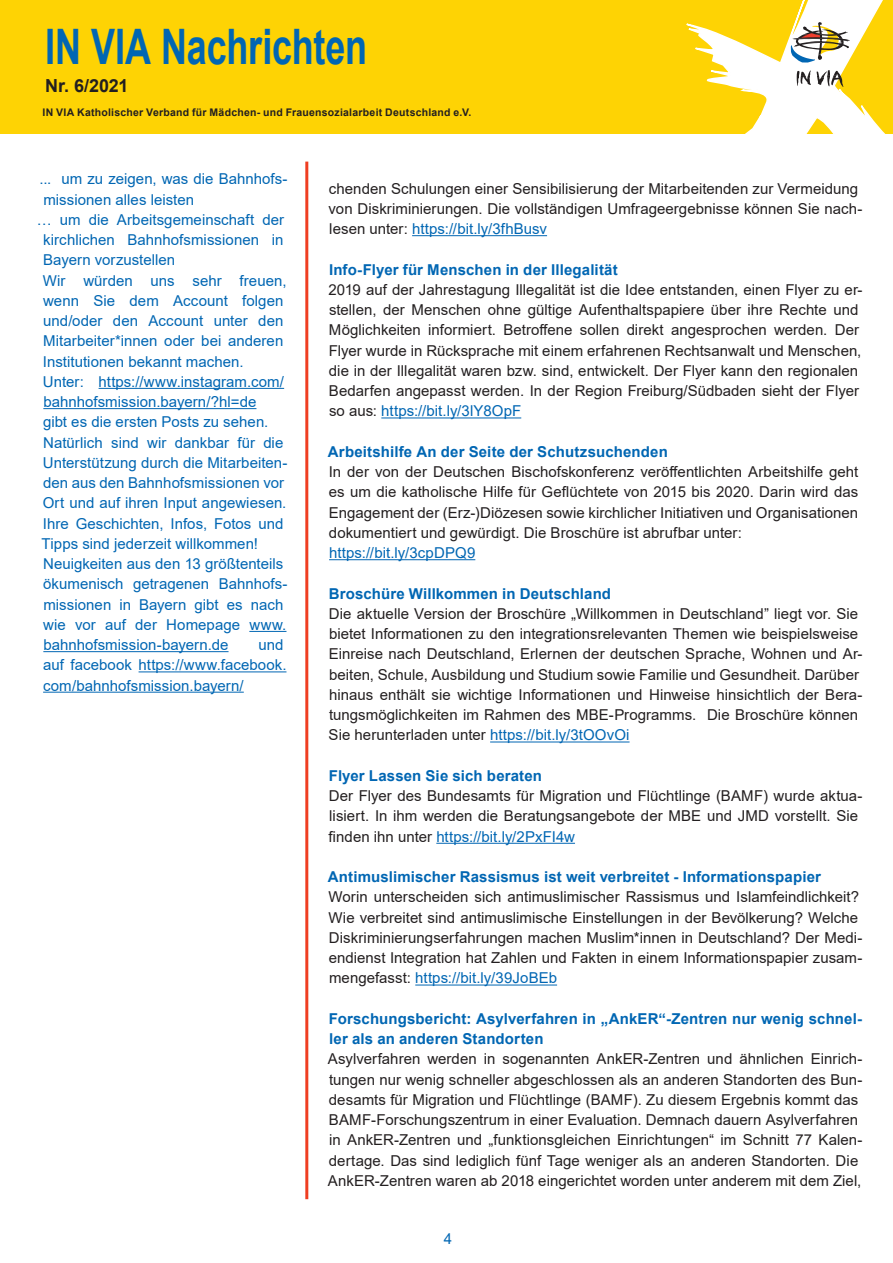
<style>
.page{position:relative;width:893px;height:1263px;background:#fff}
.page>*{position:absolute;margin:0;border:0;box-sizing:border-box;transform-origin:0 0}
.t1{font:700 48.9px "Arial";letter-spacing:-.005em;color:#0166b3;scale:.74 1}
.t2{font:700 18px "Arial";letter-spacing:-.005em;color:#231f20}
.t3{font:15px/20.2px "Arial";letter-spacing:.005em;color:#231f20}
.t4{font:15px/20.2px "Arial";color:#0166b3}
.t5{font:700 15px/20.2px "Arial";letter-spacing:.01em;color:#0166b3}
.t6{font:700 10.5px "Arial";letter-spacing:.02em;color:#231f20}
.s1{color:#0166b3}
</style>
<div class="page">
<div style="left:0;top:0;width:893px;height:133px;background:#fed304"></div>
<svg style="left:686px;top:0;width:199px;height:133px"></svg>
<hr style="left:305px;top:162px;width:3px;height:1037px;background:#ef3e22">
<hr style="left:99px;top:388px;width:185px;height:1px;background:#0166b3">
<hr style="left:43px;top:408px;width:213px;height:1px;background:#0166b3">
<hr style="left:249px;top:631px;width:37px;height:1px;background:#0166b3">
<hr style="left:43px;top:651px;width:186px;height:1px;background:#0166b3">
<hr style="left:139px;top:671px;width:147px;height:1px;background:#0166b3">
<hr style="left:43px;top:692px;width:201px;height:1px;background:#0166b3">
<hr style="left:412px;top:235px;width:135px;height:1px;background:#0166b3">
<hr style="left:381px;top:418px;width:140px;height:1px;background:#0166b3">
<hr style="left:329px;top:559px;width:146px;height:1px;background:#0166b3">
<hr style="left:490px;top:742px;width:140px;height:1px;background:#0166b3">
<hr style="left:436px;top:843px;width:139px;height:1px;background:#0166b3">
<hr style="left:415px;top:985px;width:142px;height:1px;background:#0166b3">
<h1 class="t1" style="left:45px;top:12px;width:437px">IN VIA Nachrichten</h1>
<p class="t2" style="left:45px;top:73px;width:85px">Nr. 6/2021</p>
<p class="t6" style="left:43px;top:105px;width:430px">IN VIA Katholischer Verband für Mädchen- und Frauensozialarbeit Deutschland e.V.</p>
<p class="t4" style="left:40px;top:169px;width:250px">... um zu zeigen, was die Bahnhofs&shy;missionen alles leisten</p>
<p class="t4" style="left:43px;top:209px;width:242px;text-align:justify;text-indent:-6px">… um die Arbeitsgemeinschaft der kirchlichen Bahnhofsmissionen in Bayern vorzustellen</p>
<p class="t4" style="left:43px;top:270px;width:245px">Wir würden uns sehr freuen, wenn Sie dem Account folgen und/oder den Account unter den<br>Mitarbeiter*innen oder bei anderen<br>Institutionen bekannt machen.</p>
<p class="t4" style="left:43px;top:371px;width:243px">Unter: https://www.instagram.com/ bahnhofsmission.bayern/?hl=de</p>
<p class="t4" style="left:43px;top:412px;width:227px">gibt es die ersten Posts zu sehen.</p>
<p class="t4" style="left:41px;top:432px;width:248px">Natürlich sind wir dankbar für die Unterstützung durch die Mitarbeiten&shy;den aus den Bahnhofsmissionen vor Ort und auf ihren Input angewiesen.<br>Ihre Geschichten, Infos, Fotos und Tipps sind jederzeit willkommen!</p>
<p class="t4" style="left:43px;top:554px;width:246px">Neuigkeiten aus den 13 größtenteils ökumenisch getragenen Bahnhofs&shy;missionen in Bayern gibt es nach wie vor auf der Homepage www. bahnhofsmission-bayern.de</p>
<p class="t4" style="left:43px;top:635px;width:245px;text-indent:215px">und auf facebook https://www.facebook. com/bahnhofsmission.bayern/</p>
<p class="t3" style="left:329px;top:178px;width:535px">chenden Schulungen einer Sensibilisierung der Mitarbeitenden zur Vermeidung von Diskriminierungen. Die vollständigen Umfrageergebnisse können Sie nach&shy;lesen unter: <span class="s1">https://bit.ly/3fhBusv</span></p>
<p class="t5" style="left:329px;top:259px;width:290px">Info-Flyer für Menschen in der Illegalität</p>
<p class="t3" style="left:328px;top:279px;width:536px">2019 auf der Jahrestagung Illegalität ist die Idee entstanden, einen Flyer zu er&shy;stellen, der Menschen ohne gültige Aufenthaltspapiere über ihre Rechte und Möglichkeiten informiert. Betroffene sollen direkt angesprochen werden. Der Flyer wurde in Rücksprache mit einem erfahrenen Rechtsanwalt und Menschen, die in der Illegalität waren bzw. sind, entwickelt. Der Flyer kann den regionalen Bedarfen angepasst werden. In der Region Freiburg/Südbaden sieht der Flyer so aus: <span class="s1">https://bit.ly/3lY8OpF</span></p>
<p class="t5" style="left:328px;top:442px;width:341px">Arbeitshilfe An der Seite der Schutzsuchenden</p>
<p class="t3" style="left:329px;top:462px;width:531px;text-align:justify">In der von der Deutschen Bischofskonferenz veröffentlichten Arbeitshilfe geht es um die katholische Hilfe für Geflüchtete von 2015 bis 2020. Darin wird das Engagement der (Erz-)Diözesen sowie kirchlicher Initiativen und Organisationen dokumentiert und gewürdigt. Die Broschüre ist abrufbar unter:</p>
<p class="t4" style="left:329px;top:543px;width:148px">https://bit.ly/3cpDPQ9</p>
<p class="t5" style="left:329px;top:583px;width:284px">Broschüre Willkommen in Deutschland</p>
<p class="t3" style="left:329px;top:603px;width:535px">Die aktuelle Version der Broschüre „Willkommen in Deutschland” liegt vor. Sie bietet Informationen zu den integrationsrelevanten Themen wie beispielsweise Einreise nach Deutschland, Erlernen der deutschen Sprache, Wohnen und Ar&shy;beiten, Schule, Ausbildung und Studium sowie Familie und Gesundheit. Darüber hinaus enthält sie wichtige Informationen und Hinweise hinsichtlich der Bera&shy;tungsmöglichkeiten im Rahmen des MBE-Programms. Die Broschüre können Sie herunterladen unter <span class="s1">https://bit.ly/3tOOvOi</span></p>
<p class="t5" style="left:329px;top:766px;width:215px">Flyer Lassen Sie sich beraten</p>
<p class="t3" style="left:329px;top:786px;width:535px">Der Flyer des Bundesamts für Migration und Flüchtlinge (BAMF) wurde aktua&shy;lisiert. In ihm werden die Beratungsangebote der MBE und JMD vorstellt. Sie finden ihn unter <span class="s1">https://bit.ly/2PxFI4w</span></p>
<p class="t5" style="left:328px;top:867px;width:495px">Antimuslimischer Rassismus ist weit verbreitet - Informationspapier</p>
<p class="t3" style="left:329px;top:887px;width:535px">Worin unterscheiden sich antimuslimischer Rassismus und Islamfeindlichkeit?<br>Wie verbreitet sind antimuslimische Einstellungen in der Bevölkerung? Welche Diskriminierungserfahrungen machen Muslim*innen in Deutschland? Der Medi&shy;endienst Integration hat Zahlen und Fakten in einem Informationspapier zusam&shy;mengefasst: <span class="s1">https://bit.ly/39JoBEb</span></p>
<p class="t5" style="left:329px;top:1009px;width:535px">Forschungsbericht: Asylverfahren in „AnkER“-Zentren nur wenig schnel&shy;ler als an anderen Standorten</p>
<p class="t3" style="left:328px;top:1049px;width:536px">Asylverfahren werden in sogenannten AnkER-Zentren und ähnlichen Einrich&shy;tungen nur wenig schneller abgeschlossen als an anderen Standorten des Bun&shy;desamts für Migration und Flüchtlinge (BAMF). Zu diesem Ergebnis kommt das BAMF-Forschungszentrum in einer Evaluation. Demnach dauern Asylverfahren in AnkER-Zentren und „funktionsgleichen Einrichtungen“ im Schnitt 77 Kalen&shy;dertage. Das sind lediglich fünf Tage weniger als an anderen Standorten. Die AnkER-Zentren waren ab 2018 eingerichtet worden unter anderem mit dem Ziel,</p>
<p class="t4" style="left:444px;top:1229px;width:10px">4</p>
</div>
